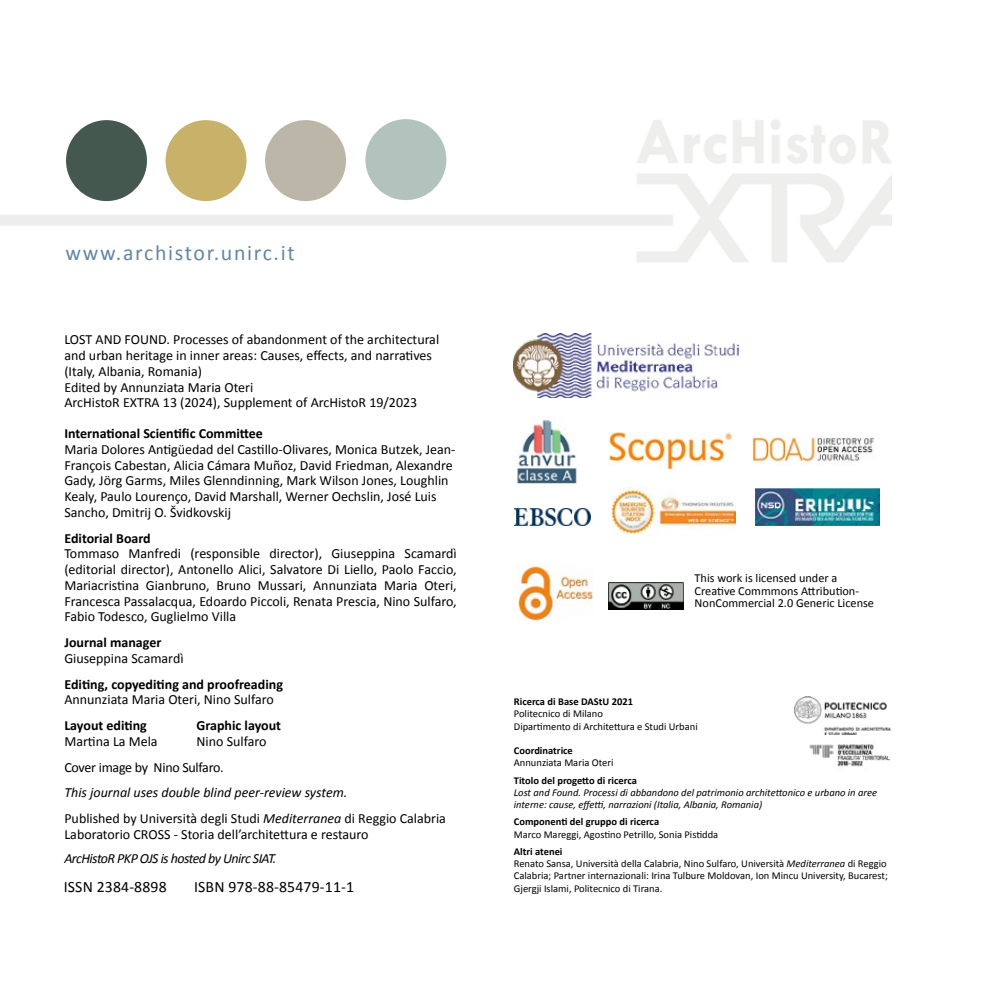
<style>
.page{position:relative;width:993px;height:993px;background:#fff}
.page>*{position:absolute;margin:0;border:0;box-sizing:border-box;transform-origin:0 0}
.t1{font:21.88px "Calibri";letter-spacing:.075em;color:#6487a3}
.t2{font:15.75px "Calibri";letter-spacing:.01em;color:#000}
.t3{font:14px/15.8px "Calibri";color:#000}
.t4{font:700 14px "Calibri";color:#000}
.t5{font:italic 14px/25.7px "Calibri";letter-spacing:-.005em;color:#000}
.t6{font:14px/25.7px "Calibri";letter-spacing:-.02em;color:#000}
.t7{font:italic 14px "Calibri";letter-spacing:-.04em;color:#000}
.t8{font:12.25px/12.2px "Calibri";color:#000}
.t9{font:10.5px/12.2px "Calibri";color:#000}
.t10{font:italic 10.5px/12.2px "Calibri";color:#000}
.t11{font:700 10.5px "Calibri";color:#000}
.s1{font-style:normal}
.s2{font-weight:700}
.s3{font-style:italic}
</style>
<div class="page">
<div style="left:165px;top:120px;width:81px;height:81px;background:#c8b269;border-radius:50%"></div>
<div style="left:265px;top:120px;width:81px;height:81px;background:#bcb6a8;border-radius:50%"></div>
<div style="left:365px;top:119px;width:81px;height:81px;background:#b2c3bd;border-radius:50%"></div>
<div style="left:66px;top:120px;width:81px;height:81px;background:#445850;border-radius:50%"></div>
<img style="left:608px;top:582px;width:75px;height:26px">
<img style="left:518px;top:564px;width:76px;height:56px">
<img style="left:516px;top:417px;width:60px;height:66px">
<img style="left:752px;top:436px;width:123px;height:27px">
<img style="left:611px;top:487px;width:124px;height:48px">
<img style="left:514px;top:509px;width:76px;height:16px">
<img style="left:608px;top:432px;width:125px;height:36px">
<img style="left:755px;top:488px;width:124px;height:37px">
<img style="left:513px;top:334px;width:225px;height:63px">
<img style="left:794px;top:696px;width:98px;height:38px">
<img style="left:809px;top:744px;width:80px;height:23px">
<h1 class="t1" style="left:65px;top:237px;width:231px">www.archistor.unirc.it</h1>
<p class="t3" style="left:64px;top:331px;width:376px">LOST AND FOUND. Processes of abandonment of the architectural and urban heritage in inner areas: Causes, effects, and narratives (Italy, Albania, Romania)<br>Edited by Annunziata Maria Oteri<br>ArcHistoR EXTRA 13 (2024), Supplement of ArcHistoR 19/2023</p>
<p class="t4" style="left:64px;top:423px;width:200px">International Scientific Committee</p>
<p class="t3" style="left:64px;top:441px;width:392px">Maria Dolores Antigüedad del Castillo-Olivares, Monica Butzek, Jean-François Cabestan, Alicia Cámara Muñoz, David Friedman, Alexandre Gady, Jörg Garms, Miles Glenndinning, Mark Wilson Jones, Loughlin Kealy, Paulo Lourenço, David Marshall, Werner Oechslin, José Luis Sancho, Dmitrij O. Švidkovskij</p>
<p class="t4" style="left:64px;top:528px;width:88px">Editorial Board</p>
<p class="t3" style="left:64px;top:545px;width:394px;text-align:justify">Tommaso Manfredi (responsible director), Giuseppina Scamardì (editorial director), Antonello Alici, Salvatore Di Liello, Paolo Faccio, Mariacristina Gianbruno, Bruno Mussari, Annunziata Maria Oteri, Francesca Passalacqua, Edoardo Piccoli, Renata Prescia, Nino Sulfaro, Fabio Todesco, Guglielmo Villa</p>
<p class="t4" style="left:64px;top:632px;width:98px">Journal manager</p>
<p class="t3" style="left:64px;top:649px;width:121px">Giuseppina Scamardì</p>
<p class="t4" style="left:64px;top:673px;width:220px">Editing, copyediting and proofreading</p>
<p class="t3" style="left:64px;top:691px;width:211px">Annunziata Maria Oteri, Nino Sulfaro</p>
<p class="t4" style="left:64px;top:715px;width:84px">Layout editing</p>
<p class="t6" style="left:64px;top:727px;width:161px">Martina La Mela<br>Cover image by Nino Sulfaro.</p>
<p class="t5" style="left:64px;top:778px;width:383px">This journal uses double blind peer-review system.<br><span class="s1">Published by Università degli Studi</span> Mediterranea <span class="s1">di Reggio Calabria</span></p>
<p class="t3" style="left:64px;top:825px;width:306px">Laboratorio CROSS - Storia dell’architettura e restauro</p>
<p class="t7" style="left:64px;top:847px;width:213px">ArcHistoR PKP OJS is hosted by Unirc SIAT.</p>
<p class="t2" style="left:64px;top:875px;width:104px">ISSN 2384-8898</p>
<p class="t4" style="left:196px;top:715px;width:86px">Graphic layout</p>
<p class="t3" style="left:196px;top:732px;width:71px">Nino Sulfaro</p>
<p class="t2" style="left:194px;top:875px;width:161px">ISBN 978-88-85479-11-1</p>
<p class="t8" style="left:694px;top:571px;width:181px">This work is licensed under a<br>Creative Commmons Attribution-<br>NonCommercial 2.0 Generic License</p>
<p class="t11" style="left:513px;top:694px;width:121px">Ricerca di Base DAStU 2021</p>
<p class="t9" style="left:513px;top:707px;width:185px">Politecnico di Milano<br>Dipartimento di Architettura e Studi Urbani</p>
<p class="t11" style="left:513px;top:743px;width:61px">Coordinatrice</p>
<p class="t9" style="left:513px;top:756px;width:101px">Annunziata Maria Oteri</p>
<p class="t11" style="left:513px;top:772px;width:124px">Titolo del progetto di ricerca</p>
<p class="t10" style="left:513px;top:785px;width:364px">Lost and Found. Processi di abbandono del patrimonio architettonico e urbano in aree interne: cause, effetti, narrazioni (Italia, Albania, Romania)</p>
<p class="t11" style="left:513px;top:814px;width:147px">Componenti del gruppo di ricerca</p>
<p class="t9" style="left:513px;top:827px;width:206px">Marco Mareggi, Agostino Petrillo, Sonia Pistidda</p>
<p class="t9" style="left:513px;top:844px;width:375px"><span class="s2">Altri atenei<br></span>Renato Sansa, Università della Calabria, Nino Sulfaro, Università <span class="s3">Mediterranea</span> di Reggio Calabria; Partner internazionali: Irina Tulbure Moldovan, Ion Mincu University, Bucarest; Gjergji Islami, Politecnico di Tirana.</p>
</div>
